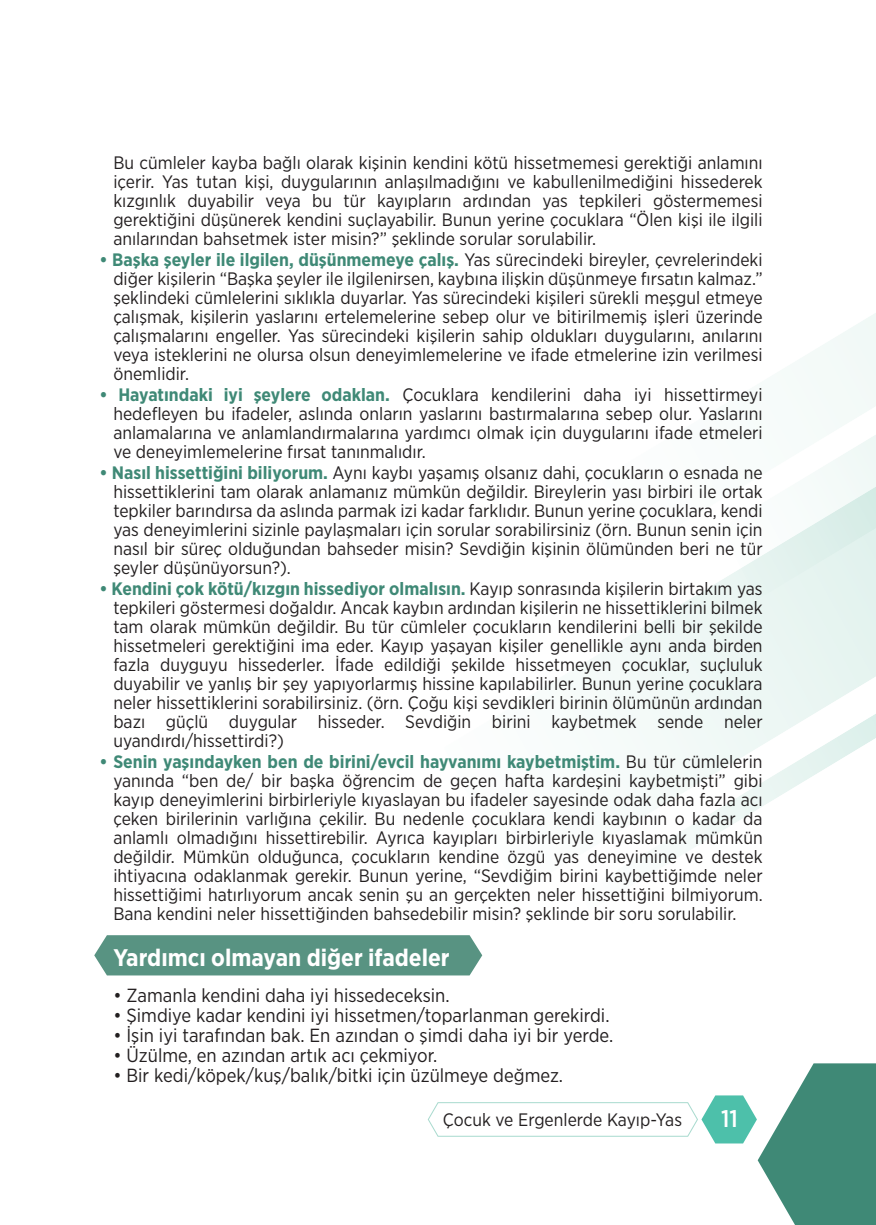
<style>
.page{position:relative;width:876px;height:1225px;background:#fff}
.page>*{position:absolute;margin:0;border:0;box-sizing:border-box;transform-origin:0 0}
.t1{font:700 24px "Gotham Narrow";color:#fff}
.t2{font:500 24px "Gotham Narrow";color:#fff}
.t3{font:19px "Gotham Narrow";color:#231f20}
.t4{font:18px/19px "Gotham Narrow";color:#231f20;text-align:justify}
.s1{font-weight:700;color:#3f8976}
</style>
<div class="page">
<svg style="left:799px;top:313px;width:77px;height:173px;fill:#f4faf8"></svg>
<svg style="left:596px;top:486px;width:280px;height:365px"></svg>
<svg style="left:427px;top:1063px;width:449px;height:162px"></svg>
<div style="left:94px;top:935px;width:388px;height:40px;background:#589382"></div>
<p class="t4" style="left:113px;top:153px;width:651px">Bu cümleler kayba bağlı olarak kişinin kendini kötü hissetmemesi gerektiği anlamını içerir. Yas tutan kişi, duygularının anlaşılmadığını ve kabullenilmediğini hissederek kızgınlık duyabilir veya bu tür kayıpların ardından yas tepkileri göstermemesi gerektiğini düşünerek kendini suçlayabilir. Bunun yerine çocuklara “Ölen kişi ile ilgili anılarından bahsetmek ister misin?” şeklinde sorular sorulabilir.</p>
<p class="t4" style="left:113px;top:250px;width:651px;text-indent:-14px"><span class="s1">• Başka şeyler ile ilgilen, düşünmemeye çalış.</span> Yas sürecindeki bireyler, çevrelerindeki diğer kişilerin “Başka şeyler ile ilgilenirsen, kaybına ilişkin düşünmeye fırsatın kalmaz.” şeklindeki cümlelerini sıklıkla duyarlar. Yas sürecindeki kişileri sürekli meşgul etmeye çalışmak, kişilerin yaslarını ertelemelerine sebep olur ve bitirilmemiş işleri üzerinde çalışmalarını engeller. Yas sürecindeki kişilerin sahip oldukları duygularını, anılarını veya isteklerini ne olursa olsun deneyimlemelerine ve ifade etmelerine izin verilmesi önemlidir.</p>
<p class="t4" style="left:113px;top:385px;width:651px;text-indent:-14px"><span class="s1">• Hayatındaki iyi şeylere odaklan.</span> Çocuklara kendilerini daha iyi hissettirmeyi hedefleyen bu ifadeler, aslında onların yaslarını bastırmalarına sebep olur. Yaslarını anlamalarına ve anlamlandırmalarına yardımcı olmak için duygularını ifade etmeleri ve deneyimlemelerine fırsat tanınmalıdır.</p>
<p class="t4" style="left:113px;top:463px;width:651px;text-indent:-14px"><span class="s1">• Nasıl hissettiğini biliyorum.</span> Aynı kaybı yaşamış olsanız dahi, çocukların o esnada ne hissettiklerini tam olarak anlamanız mümkün değildir. Bireylerin yası birbiri ile ortak tepkiler barındırsa da aslında parmak izi kadar farklıdır. Bunun yerine çocuklara, kendi yas deneyimlerini sizinle paylaşmaları için sorular sorabilirsiniz (örn. Bunun senin için nasıl bir süreç olduğundan bahseder misin? Sevdiğin kişinin ölümünden beri ne tür şeyler düşünüyorsun?).</p>
<p class="t4" style="left:113px;top:579px;width:651px;text-indent:-14px"><span class="s1">• Kendini çok kötü/kızgın hissediyor olmalısın.</span> Kayıp sonrasında kişilerin birtakım yas tepkileri göstermesi doğaldır. Ancak kaybın ardından kişilerin ne hissettiklerini bilmek tam olarak mümkün değildir. Bu tür cümleler çocukların kendilerini belli bir şekilde hissetmeleri gerektiğini ima eder. Kayıp yaşayan kişiler genellikle aynı anda birden fazla duyguyu hissederler. İfade edildiği şekilde hissetmeyen çocuklar, suçluluk duyabilir ve yanlış bir şey yapıyorlarmış hissine kapılabilirler. Bunun yerine çocuklara neler hissettiklerini sorabilirsiniz. (örn. Çoğu kişi sevdikleri birinin ölümünün ardından bazı güçlü duygular hisseder. Sevdiğin birini kaybetmek sende neler uyandırdı/hissettirdi?)</p>
<p class="t4" style="left:113px;top:752px;width:651px;text-indent:-14px"><span class="s1">• Senin yaşındayken ben de birini/evcil hayvanımı kaybetmiştim.</span> Bu tür cümlelerin yanında “ben de/ bir başka öğrencim de geçen hafta kardeşini kaybetmişti” gibi kayıp deneyimlerini birbirleriyle kıyaslayan bu ifadeler sayesinde odak daha fazla acı çeken birilerinin varlığına çekilir. Bu nedenle çocuklara kendi kaybının o kadar da anlamlı olmadığını hissettirebilir. Ayrıca kayıpları birbirleriyle kıyaslamak mümkün değildir. Mümkün olduğunca, çocukların kendine özgü yas deneyimine ve destek ihtiyacına odaklanmak gerekir. Bunun yerine, “Sevdiğim birini kaybettiğimde neler hissettiğimi hatırlıyorum ancak senin şu an gerçekten neler hissettiğini bilmiyorum.<br>Bana kendini neler hissettiğinden bahsedebilir misin? şeklinde bir soru sorulabilir.</p>
<h1 class="t1" style="left:113px;top:944px;width:338px">Yardımcı olmayan diğer ifadeler</h1>
<p class="t3" style="left:113px;top:985px;width:338px">• Zamanla kendini daha iyi hissedeceksin.</p>
<p class="t3" style="left:113px;top:1005px;width:498px">• Şimdiye kadar kendini iyi hissetmen/toparlanman gerekirdi.</p>
<p class="t3" style="left:113px;top:1025px;width:501px">• İşin iyi tarafından bak. En azından o şimdi daha iyi bir yerde.</p>
<p class="t3" style="left:113px;top:1045px;width:325px">• Üzülme, en azından artık acı çekmiyor.</p>
<p class="t3" style="left:113px;top:1065px;width:451px">• Bir kedi/köpek/kuş/balık/bitki için üzülmeye değmez.</p>
<p class="t4" style="left:443px;top:1111px;width:241px">Çocuk ve Ergenlerde Kayıp-Yas</p>
<h1 class="t2" style="left:721px;top:1107px;width:18px">11</h1>
</div>
